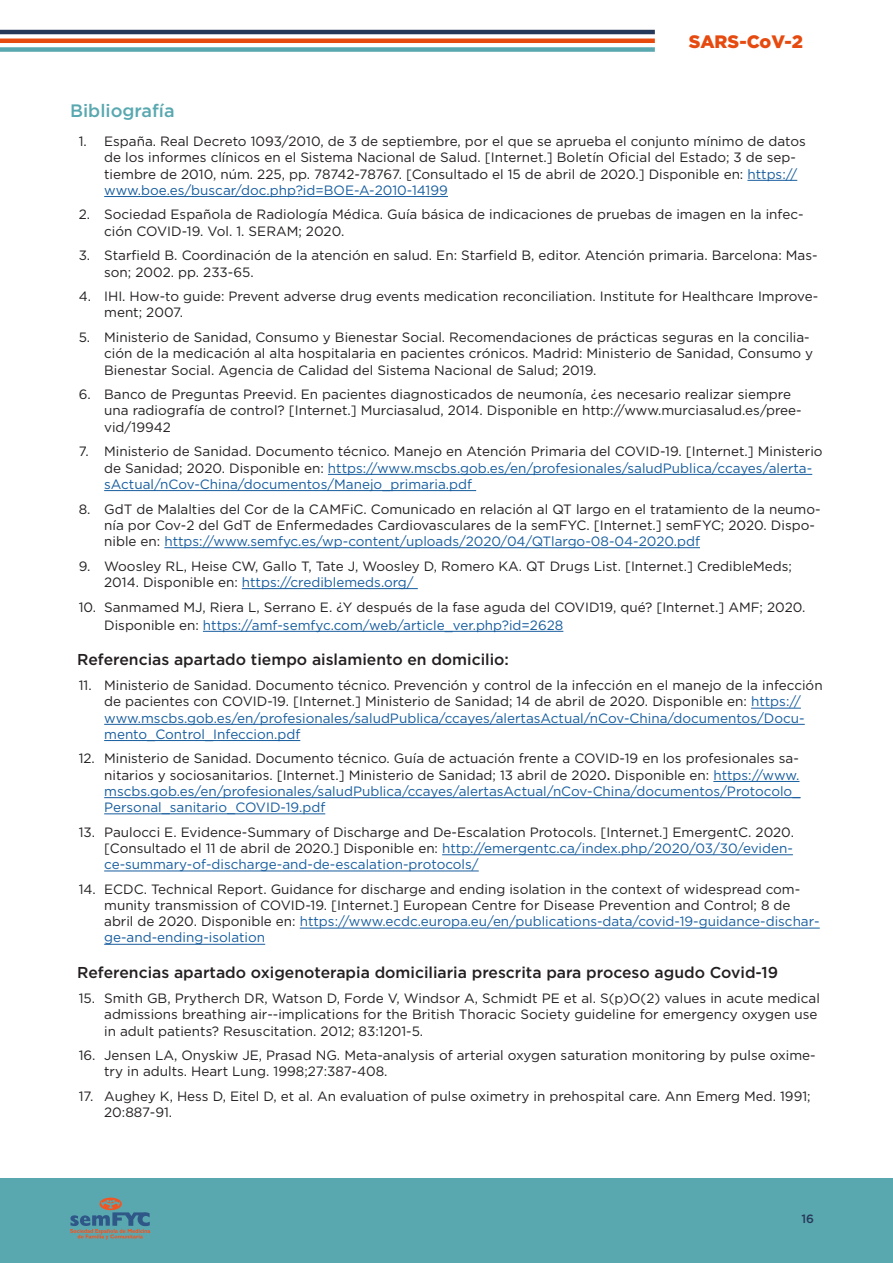
<style>
.page{position:relative;width:893px;height:1263px;background:#fff}
.page>*{position:absolute;margin:0;border:0;box-sizing:border-box;transform-origin:0 0}
.Numeracion1{font:500 18px "Gotham";color:#59a8b0}
.t1{font:900 18px "Gotham";color:#e64a0f}
.Numeración2{font:500 15.75px "Gotham";color:#231f20}
.t2{font:13.5px/16.2px "Gotham";color:#231f20}
.t3{font:500 12px "Gotham";color:#263859}
.s1{color:#175d9e}
.s2{font-weight:500}
</style>
<div class="page">
<div style="left:0;top:1178px;width:893px;height:85px;background:#59a8b0"></div>
<svg style="left:70px;top:1197px;width:80px;height:42px"></svg>
<hr style="left:0;top:39px;width:655px;height:4px;background:#e64a0f">
<div style="left:0;top:47px;width:655px;height:5px;background:#59a8b0"></div>
<hr style="left:0;top:30px;width:655px;height:4px;background:#263859">
<hr style="left:747px;top:180px;width:50px;height:1px;background:#175d9e">
<hr style="left:104px;top:196px;width:344px;height:1px;background:#175d9e">
<hr style="left:328px;top:474px;width:484px;height:1px;background:#175d9e">
<hr style="left:104px;top:490px;width:372px;height:1px;background:#175d9e">
<hr style="left:164px;top:547px;width:536px;height:1px;background:#175d9e">
<hr style="left:242px;top:588px;width:176px;height:1px;background:#175d9e">
<hr style="left:203px;top:631px;width:360px;height:1px;background:#175d9e">
<hr style="left:751px;top:708px;width:50px;height:1px;background:#175d9e">
<hr style="left:104px;top:724px;width:701px;height:1px;background:#175d9e">
<hr style="left:104px;top:740px;width:196px;height:1px;background:#175d9e">
<hr style="left:713px;top:781px;width:86px;height:1px;background:#175d9e">
<hr style="left:104px;top:797px;width:696px;height:1px;background:#175d9e">
<hr style="left:104px;top:814px;width:221px;height:1px;background:#175d9e">
<hr style="left:442px;top:854px;width:351px;height:1px;background:#175d9e">
<hr style="left:104px;top:871px;width:375px;height:1px;background:#175d9e">
<hr style="left:300px;top:928px;width:520px;height:1px;background:#175d9e">
<hr style="left:104px;top:944px;width:161px;height:1px;background:#175d9e">
<h1 class="t1" style="left:689px;top:29px;width:116px">SARS-CoV-2</h1>
<p class="Numeracion1" style="left:70px;top:99px;width:106px">Bibliografía</p>
<p class="t2" style="left:104px;top:133px;width:703px;text-indent:-26px">1. España. Real Decreto 1093/2010, de 3 de septiembre, por el que se aprueba el conjunto mínimo de datos de los informes clínicos en el Sistema Nacional de Salud. [Internet.] Boletín Oficial del Estado; 3 de sep&shy;tiembre de 2010, núm. 225, pp. 78742-78767. [Consultado el 15 de abril de 2020.] Disponible en: <span class="s1">https:// www.boe.es/buscar/doc.php?id=BOE-A-2010-14199</span></p>
<p class="t2" style="left:104px;top:206px;width:701px;text-indent:-26px">2. Sociedad Española de Radiología Médica. Guía básica de indicaciones de pruebas de imagen en la infec&shy;ción COVID-19. Vol. 1. SERAM; 2020.</p>
<p class="t2" style="left:104px;top:247px;width:715px;text-indent:-26px">3. Starfield B. Coordinación de la atención en salud. En: Starfield B, editor. Atención primaria. Barcelona: Mas&shy;son; 2002. pp. 233-65.</p>
<p class="t2" style="left:104px;top:288px;width:716px;text-indent:-26px">4. IHI. How-to guide: Prevent adverse drug events medication reconciliation. Institute for Healthcare Improve&shy;ment; 2007.</p>
<p class="t2" style="left:104px;top:329px;width:711px;text-indent:-26px">5. Ministerio de Sanidad, Consumo y Bienestar Social. Recomendaciones de prácticas seguras en la concilia&shy;ción de la medicación al alta hospitalaria en pacientes crónicos. Madrid: Ministerio de Sanidad, Consumo y<br>Bienestar Social. Agencia de Calidad del Sistema Nacional de Salud; 2019.</p>
<p class="t2" style="left:104px;top:386px;width:699px;text-indent:-26px">6. Banco de Preguntas Preevid. En pacientes diagnosticados de neumonía, ¿es necesario realizar siempre una radiografía de control? [Internet.] Murciasalud, 2014. Disponible en http://www.murciasalud.es/pree&shy;vid/19942</p>
<p class="t2" style="left:104px;top:443px;width:720px;text-indent:-26px">7. Ministerio de Sanidad. Documento técnico. Manejo en Atención Primaria del COVID-19. [Internet.] Ministerio de Sanidad; 2020. Disponible en: <span class="s1">https://www.mscbs.gob.es/en/profesionales/saludPublica/ccayes/alerta&shy;sActual/nCov-China/documentos/Manejo_primaria.pdf</span></p>
<p class="t2" style="left:104px;top:500px;width:718px;text-indent:-26px">8. GdT de Malalties del Cor de la CAMFiC. Comunicado en relación al QT largo en el tratamiento de la neumo&shy;nía por Cov-2 del GdT de Enfermedades Cardiovasculares de la semFYC. [Internet.] semFYC; 2020. Dispo&shy;nible en: <span class="s1">https://www.semfyc.es/wp-content/uploads/2020/04/QTlargo-08-04-2020.pdf</span></p>
<p class="t2" style="left:104px;top:557px;width:689px;text-indent:-26px">9. Woosley RL, Heise CW, Gallo T, Tate J, Woosley D, Romero KA. QT Drugs List. [Internet.] CredibleMeds;<br>2014. Disponible en: <span class="s1">https://crediblemeds.org/</span></p>
<p class="t2" style="left:104px;top:597px;width:703px;line-height:18px;text-indent:-26px">10. Sanmamed MJ, Riera L, Serrano E. ¿Y después de la fase aguda del COVID19, qué? [Internet.] AMF; 2020.<br>Disponible en: <span class="s1">https://amf-semfyc.com/web/article_ver.php?id=2628</span></p>
<p class="Numeración2" style="left:77px;top:649px;width:433px">Referencias apartado tiempo aislamiento en domicilio:</p>
<p class="t2" style="left:104px;top:677px;width:720px;text-indent:-26px">11. Ministerio de Sanidad. Documento técnico. Prevención y control de la infección en el manejo de la infección de pacientes con COVID-19. [Internet.] Ministerio de Sanidad; 14 de abril de 2020. Disponible en: <span class="s1">https:// www.mscbs.gob.es/en/profesionales/saludPublica/ccayes/alertasActual/nCov-China/documentos/Docu&shy;mento_Control_Infeccion.pdf</span></p>
<p class="t2" style="left:104px;top:750px;width:698px;text-align:justify;text-indent:-26px">12. Ministerio de Sanidad. Documento técnico. Guía de actuación frente a COVID-19 en los profesionales sa&shy;nitarios y sociosanitarios. [Internet.] Ministerio de Sanidad; 13 abril de 2020<span class="s2">.</span> Disponible en: <span class="s1">https://www. mscbs.gob.es/en/profesionales/saludPublica/ccayes/alertasActual/nCov-China/documentos/Protocolo_ Personal_sanitario_COVID-19.pdf</span></p>
<p class="t2" style="left:104px;top:824px;width:691px;text-align:justify;text-indent:-26px">13. Paulocci E. Evidence-Summary of Discharge and De-Escalation Protocols. [Internet.] EmergentC. 2020. [Consultado el 11 de abril de 2020.] Disponible en: <span class="s1">http://emergentc.ca/index.php/2020/03/30/eviden&shy;ce-summary-of-discharge-and-de-escalation-protocols/</span></p>
<p class="t2" style="left:104px;top:881px;width:717px;text-indent:-26px">14. ECDC. Technical Report. Guidance for discharge and ending isolation in the context of widespread com&shy;munity transmission of COVID-19. [Internet.] European Centre for Disease Prevention and Control; 8 de abril de 2020. Disponible en: <span class="s1">https://www.ecdc.europa.eu/en/publications-data/covid-19-guidance-dischar&shy;ge-and-ending-isolation</span></p>
<p class="Numeración2" style="left:77px;top:962px;width:702px">Referencias apartado oxigenoterapia domiciliaria prescrita para proceso agudo Covid-19</p>
<p class="t2" style="left:104px;top:990px;width:717px;text-indent:-26px">15. Smith GB, Prytherch DR, Watson D, Forde V, Windsor A, Schmidt PE et al. S(p)O(2) values in acute medical admissions breathing air--implications for the British Thoracic Society guideline for emergency oxygen use in adult patients? Resuscitation. 2012; 83:1201-5.</p>
<p class="t2" style="left:104px;top:1047px;width:713px;text-indent:-26px">16. Jensen LA, Onyskiw JE, Prasad NG. Meta-analysis of arterial oxygen saturation monitoring by pulse oxime&shy;try in adults. Heart Lung. 1998;27:387-408.</p>
<p class="t2" style="left:104px;top:1088px;width:708px;text-indent:-26px">17. Aughey K, Hess D, Eitel D, et al. An evaluation of pulse oximetry in prehospital care. Ann Emerg Med. 1991;<br>20:887-91.</p>
<p class="t3" style="left:801px;top:1211px;width:14px">16</p>
</div>
